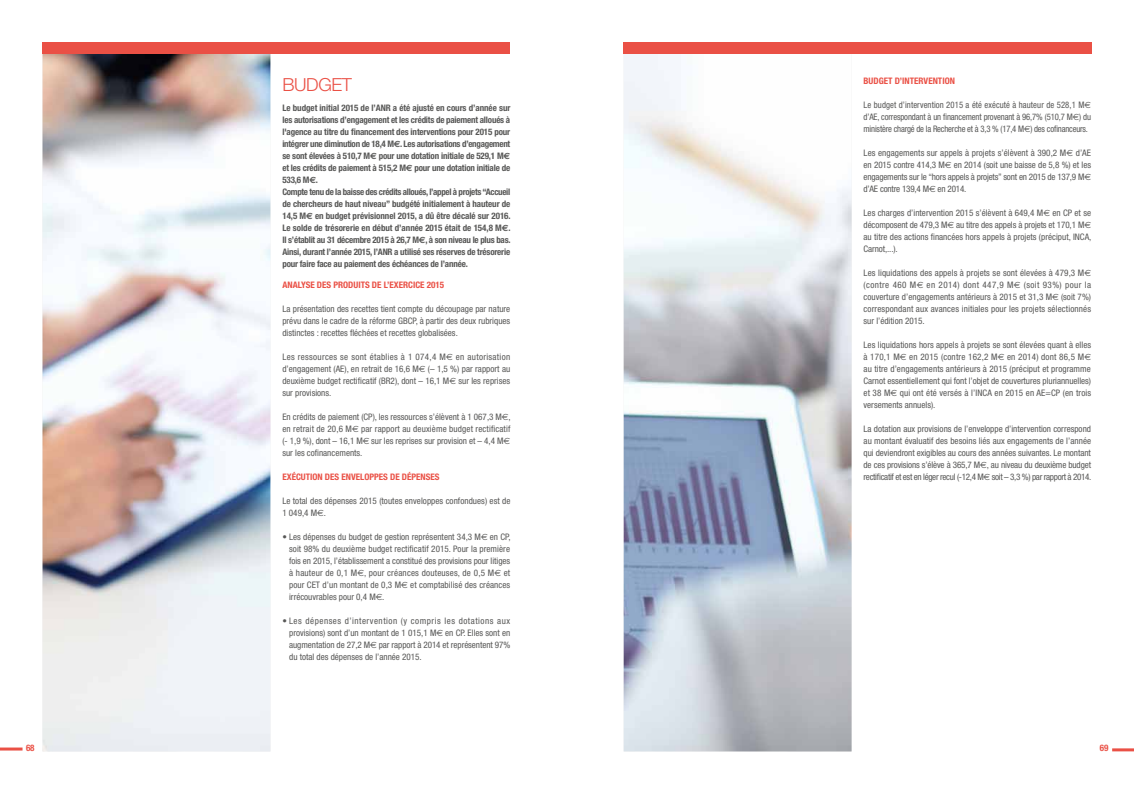
<style>
.page{position:relative;width:1134px;height:794px;background:#fff}
.page>*{position:absolute;margin:0;border:0;box-sizing:border-box;transform-origin:0 0}
.t1{font:300 18px "Helvetica Neue";letter-spacing:-.02em;color:#ea5045}
.t2{font:condensed 9px/12px "Helvetica Neue";color:#575756;text-align:justify}
.t3{font:700 condensed 9px/12px "Helvetica Neue";letter-spacing:-.02em;color:#575756}
.t4{font:condensed 9px/12px "Helvetica Neue";color:#575756;text-align:justify;scale:.96 1}
.t5{font:700 condensed 9px "Helvetica Neue";color:#ea5045}
.s1{font-family:"Euro Sans";font-stretch:normal}
</style>
<div class="page">
<hr style="left:0;top:747px;width:23px;height:3px;background:#ea5045">
<hr style="left:1112px;top:748px;width:22px;height:3px;background:#ea5045">
<img style="left:43px;top:54px;width:808px;height:697px">
<div style="left:623px;top:43px;width:469px;height:11px;background:#ea5045"></div>
<div style="left:43px;top:43px;width:467px;height:11px;background:#ea5045"></div>
<h1 class="t1" style="left:282px;top:73px;width:71px">BUDGET</h1>
<p class="t3" style="left:282px;top:102px;width:230px">Le budget initial 2015 de l’ANR a été ajusté en cours d’année sur les autorisations d’engagement et les crédits de paiement alloués à l'agence au titre du financement des interventions pour 2015 pour intégrer une diminution de 18,4 M<span class="s1">€</span>. Les autorisations d’engagement se sont élevées à 510,7 M<span class="s1">€</span> pour une dotation initiale de 529,1 M<span class="s1">€ </span>et les crédits de paiement à 515,2 M<span class="s1">€</span> pour une dotation initiale de 533,6 M<span class="s1">€</span>.<br>Compte tenu de la baisse des crédits alloués, l’appel à projets “Accueil de chercheurs de haut niveau” budgété initialement à hauteur de 14,5 M<span class="s1">€</span> en budget prévisionnel 2015, a dû être décalé sur 2016.<br>Le solde de trésorerie en début d’année 2015 était de 154,8 M<span class="s1">€</span>.<br>Il s’établit au 31 décembre 2015 à 26,7 M<span class="s1">€</span>, à son niveau le plus bas.<br>Ainsi, durant l’année 2015, l’ANR a utilisé ses réserves de trésorerie pour faire face au paiement des échéances de l’année.</p>
<p class="t5" style="left:282px;top:279px;width:163px">ANALYSE DES PRODUITS DE L’EXERCICE 2015</p>
<p class="t2" style="left:282px;top:303px;width:229px">La présentation des recettes tient compte du découpage par nature prévu dans le cadre de la réforme GBCP, à partir des deux rubriques distinctes : recettes fléchées et recettes globalisées.</p>
<p class="t2" style="left:282px;top:351px;width:229px">Les ressources se sont établies à 1 074,4 M<span class="s1">€</span> en autorisation d’engagement (AE), en retrait de 16,6 M<span class="s1">€</span> (– 1,5 %) par rapport au deuxième budget rectificatif (BR2), dont – 16,1 M<span class="s1">€</span> sur les reprises sur provisions.</p>
<p class="t2" style="left:282px;top:411px;width:230px">En crédits de paiement (CP), les ressources s’élèvent à 1 067,3 M<span class="s1">€</span>, en retrait de 20,6 M<span class="s1">€</span> par rapport au deuxième budget rectificatif (- 1,9 %), dont – 16,1 M<span class="s1">€</span> sur les reprises sur provision et – 4,4 M<span class="s1">€ </span>sur les cofinancements.</p>
<p class="t5" style="left:282px;top:471px;width:159px">EXÉCUTION DES ENVELOPPES DE DÉPENSES</p>
<p class="t2" style="left:282px;top:495px;width:230px">Le total des dépenses 2015 (toutes enveloppes confondues) est de<br>1 049,4 M<span class="s1">€</span>.</p>
<p class="t2" style="left:289px;top:531px;width:223px;text-indent:-7px">• Les dépenses du budget de gestion représentent 34,3 M<span class="s1">€</span> en CP, soit 98% du deuxième budget rectificatif 2015. Pour la première fois en 2015, l’établissement a constitué des provisions pour litiges à hauteur de 0,1 M<span class="s1">€</span>, pour créances douteuses, de 0,5 M<span class="s1">€</span> et pour CET d’un montant de 0,3 M<span class="s1">€</span> et comptabilisé des créances irrécouvrables pour 0,4 M<span class="s1">€</span>.</p>
<p class="t2" style="left:289px;top:615px;width:223px;text-indent:-7px">• Les dépenses d’intervention (y compris les dotations aux provisions) sont d’un montant de 1 015,1 M<span class="s1">€</span> en CP. Elles sont en augmentation de 27,2 M<span class="s1">€</span> par rapport à 2014 et représentent 97% du total des dépenses de l’année 2015.</p>
<p class="t5" style="left:863px;top:75px;width:93px">BUDGET D’INTERVENTION</p>
<p class="t4" style="left:863px;top:99px;width:238px">Le budget d’intervention 2015 a été exécuté à hauteur de 528,1 M<span class="s1">€ </span>d’AE, correspondant à un financement provenant à 96,7% (510,7 M<span class="s1">€</span>) du ministère chargé de la Recherche et à 3,3 % (17,4 M<span class="s1">€</span>) des cofinanceurs.</p>
<p class="t2" style="left:863px;top:147px;width:229px">Les engagements sur appels à projets s’élèvent à 390,2 M<span class="s1">€</span> d’AE en 2015 contre 414,3 M<span class="s1">€</span> en 2014 (soit une baisse de 5,8 %) et les engagements sur le “hors appels à projets” sont en 2015 de 137,9 M<span class="s1">€ </span>d’AE contre 139,4 M<span class="s1">€</span> en 2014.</p>
<p class="t2" style="left:863px;top:207px;width:229px">Les charges d’intervention 2015 s’élèvent à 649,4 M<span class="s1">€</span> en CP et se décomposent de 479,3 M<span class="s1">€</span> au titre des appels à projets et 170,1 M<span class="s1">€ </span>au titre des actions financées hors appels à projets (préciput, INCA, Carnot,...).</p>
<p class="t2" style="left:863px;top:267px;width:229px">Les liquidations des appels à projets se sont élevées à 479,3 M<span class="s1">€ </span>(contre 460 M<span class="s1">€</span> en 2014) dont 447,9 M<span class="s1">€</span> (soit 93%) pour la couverture d’engagements antérieurs à 2015 et 31,3 M<span class="s1">€</span> (soit 7%) correspondant aux avances initiales pour les projets sélectionnés sur l’édition 2015.</p>
<p class="t2" style="left:863px;top:339px;width:229px">Les liquidations hors appels à projets se sont élevées quant à elles à 170,1 M<span class="s1">€</span> en 2015 (contre 162,2 M<span class="s1">€</span> en 2014) dont 86,5 M<span class="s1">€ </span>au titre d’engagements antérieurs à 2015 (préciput et programme Carnot essentiellement qui font l’objet de couvertures pluriannuelles) et 38 M<span class="s1">€</span> qui ont été versés à l’INCA en 2015 en AE=CP (en trois versements annuels).</p>
<p class="t2" style="left:863px;top:423px;width:229px">La dotation aux provisions de l’enveloppe d’intervention correspond au montant évaluatif des besoins liés aux engagements de l’année qui deviendront exigibles au cours des années suivantes. Le montant de ces provisions s’élève à 365,7 M<span class="s1">€</span>, au niveau du deuxième budget rectificatif et est en léger recul (-12,4 M<span class="s1">€</span> soit – 3,3 %) par rapport à 2014.</p>
<p class="t5" style="left:26px;top:742px;width:10px">68</p>
<p class="t5" style="left:1100px;top:743px;width:10px">69</p>
</div>
